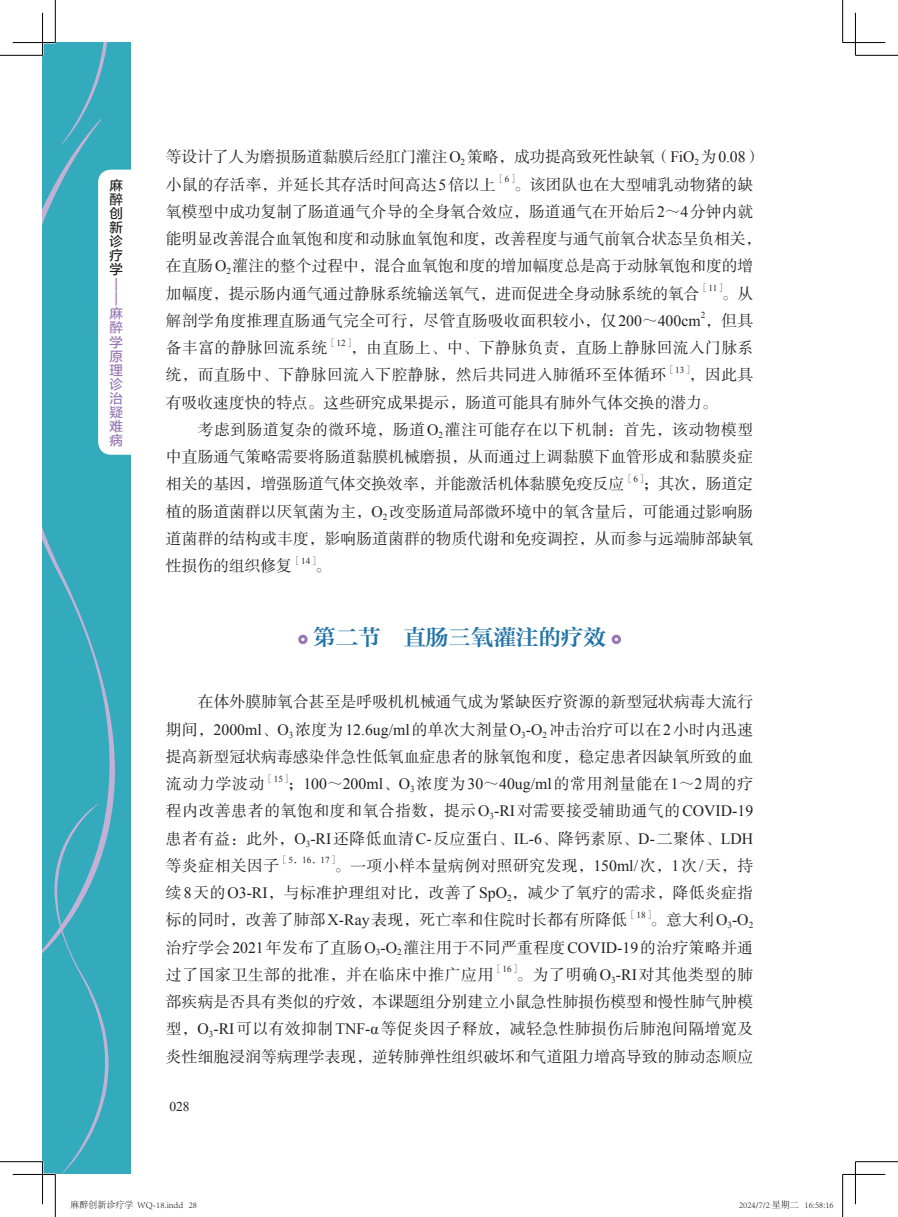
<style>
.page{position:relative;width:898px;height:1217px;background:#fff}
.page>*{position:absolute;margin:0;border:0;box-sizing:border-box;transform-origin:0 0}
.bt3{font:22.5px "FZZYSK1 GBK1 0";color:#2274a7}
.zw{font:15.75px/27.3px "FZSSK GBK1 0";letter-spacing:.005em;color:#231f20;text-align:justify}
.zw-2{font:15.75px/27.3px "FZSSK GBK1 0";letter-spacing:.025em;color:#231f20;text-align:right}
.t1{font:13.5px/14.1px "FZLTZHUNHJW GB1 0";color:#9676b4;text-align:justify}
.t2{font:13.5px/14.1px "FZLTZHUNHJW GB1 0";color:#231f20;text-align:justify}
.t3{font:13.5px "Times New Roman";color:#231f20}
.zw-3{font:9.15px "FZSSK GBK1 0";color:#231f20}
.zw-4{font:9.15px "Times New Roman";color:#231f20}
.t4{font:300 9px "Adobe Song Std";color:#000}
.s1{font-family:"Times New Roman"}
.s2{font-family:"Sim Sun"}
.s3{font-family:"FZSSK GBK1 0"}
</style>
<div class="page">
<div style="left:43px;top:43px;width:88px;height:1131px;background:#33abbc"></div>
<div style="left:115px;top:169px;width:16px;height:285px;background:#fff"></div>
<svg style="left:55px;top:966px;width:54px;height:208px"></svg>
<svg style="left:55px;top:43px;width:52px;height:76px"></svg>
<svg style="left:43px;top:119px;width:72px;height:847px"></svg>
<div style="left:298px;top:634px;width:9px;height:10px;border:3px solid #9676b4;border-radius:50%"></div>
<div style="left:611px;top:634px;width:9px;height:10px;border:3px solid #9676b4;border-radius:50%"></div>
<hr style="left:13px;top:41px;width:42px;height:3px;background:#fff">
<hr style="left:13px;top:1172px;width:42px;height:3px;background:#fff">
<hr style="left:41px;top:13px;width:3px;height:42px;background:#fff">
<hr style="left:41px;top:1161px;width:3px;height:42px;background:#fff">
<hr style="left:0;top:55px;width:43px;height:1px;background:#000">
<hr style="left:855px;top:55px;width:42px;height:1px;background:#000">
<hr style="left:0;top:1161px;width:43px;height:1px;background:#000">
<hr style="left:855px;top:1161px;width:42px;height:1px;background:#000">
<hr style="left:55px;top:0;width:1px;height:43px;background:#000">
<hr style="left:55px;top:1174px;width:1px;height:42px;background:#000">
<hr style="left:842px;top:0;width:1px;height:43px;background:#000">
<hr style="left:842px;top:1174px;width:1px;height:42px;background:#000">
<hr style="left:13px;top:42px;width:42px;height:1px;background:#000">
<hr style="left:842px;top:42px;width:42px;height:1px;background:#000">
<hr style="left:13px;top:1173px;width:42px;height:1px;background:#000">
<hr style="left:842px;top:1173px;width:42px;height:1px;background:#000">
<hr style="left:42px;top:13px;width:1px;height:42px;background:#000">
<hr style="left:42px;top:1161px;width:1px;height:42px;background:#000">
<hr style="left:854px;top:13px;width:1px;height:42px;background:#000">
<hr style="left:854px;top:1161px;width:1px;height:42px;background:#000">
<p class="t2" style="left:109px;top:178px;width:15px">麻醉创新诊疗学</p>
<p class="t1" style="left:123px;top:278px;width:29px;rotate:90deg">——</p>
<p class="t1" style="left:109px;top:307px;width:15px">麻醉学原理诊治疑难病</p>
<p class="zw" style="left:166px;top:144px;width:596px">等设计了人为磨损肠道黏膜后经肛门灌注<span class="s1">O</span><sub>2</sub> 策略，成功提高致死性缺氧（<span class="s1">FiO</span><sub>2</sub> 为<span class="s1">0.08</span>）小鼠的存活率，并延长其存活时间高达<span class="s1">5</span>倍以上</p>
<p class="zw-3" style="left:495px;top:174px;width:24px">［<span class="s1">6</span>］</p>
<p class="zw" style="left:166px;top:171px;width:596px;text-align:left;text-indent:348px">。该团队也在大型哺乳动物猪的缺氧模型中成功复制了肠道通气介导的全身氧合效应，肠道通气在开始后<span class="s1">2</span><span class="s2">～</span><span class="s1">4</span>分钟内就能明显改善混合血氧饱和度和动脉血氧饱和度，改善程度与通气前氧合状态呈负相关，在直肠<span class="s1">O</span><sub>2</sub> 灌注的整个过程中，混合血氧饱和度的增加幅度总是高于动脉氧饱和度的增加幅度，提示肠内通气通过静脉系统输送氧气，进而促进全身动脉系统的氧合</p>
<p class="zw-3" style="left:699px;top:283px;width:28px">［<span class="s1">11</span>］</p>
<p class="zw-2" style="left:166px;top:280px;width:588px">。从<br>解剖学角度推理直肠通气完全可行，尽管直肠吸收面积较小，仅<span class="s1">200</span><span class="s2">～</span><span class="s1">400cm</span> ，但具</p>
<p class="zw-4" style="left:700px;top:309px;width:6px">2</p>
<p class="zw-2" style="left:166px;top:335px;width:163px">备丰富的静脉回流系统</p>
<p class="zw-3" style="left:327px;top:337px;width:29px">［<span class="s1">12</span>］</p>
<p class="zw-2" style="left:166px;top:335px;width:588px;text-align:left;text-indent:184px">，由直肠上、中、下静脉负责，直肠上静脉回流入门脉系统，而直肠中、下静脉回流入下腔静脉，然后共同进入肺循环至体循环</p>
<p class="zw-3" style="left:665px;top:365px;width:29px">［<span class="s1">13</span>］</p>
<p class="zw" style="left:166px;top:362px;width:588px;text-indent:523px">，因此具有吸收速度快的特点。这些研究成果提示，肠道可能具有肺外气体交换的潜力。</p>
<p class="zw" style="left:166px;top:416px;width:588px;text-indent:32px">考虑到肠道复杂的微环境，肠道<span class="s1">O</span><sub>2</sub> 灌注可能存在以下机制：首先，该动物模型中直肠通气策略需要将肠道黏膜机械磨损，从而通过上调黏膜下血管形成和黏膜炎症相关的基因，增强肠道气体交换效率，并能激活机体黏膜免疫反应</p>
<p class="zw-3" style="left:624px;top:474px;width:24px">［<span class="s1">6</span>］</p>
<p class="zw" style="left:166px;top:471px;width:588px;text-indent:476px">；其次，肠道定植的肠道菌群以厌氧菌为主，<span class="s1">O</span><sub>2</sub> 改变肠道局部微环境中的氧含量后，可能通过影响肠道菌群的结构或丰度，影响肠道菌群的物质代谢和免疫调控，从而参与远端肺部缺氧性损伤的组织修复</p>
<p class="zw-3" style="left:292px;top:555px;width:29px">［<span class="s1">14</span>］</p>
<p class="zw" style="left:315px;top:553px;width:17px">。</p>
<p class="bt3" style="left:313px;top:625px;width:294px">第二节　直肠三氧灌注的疗效</p>
<p class="zw" style="left:166px;top:689px;width:588px;text-indent:32px">在体外膜肺氧合甚至是呼吸机机械通气成为紧缺医疗资源的新型冠状病毒大流行期间，<span class="s1">2000ml</span>、<span class="s1">O</span><sub>3</sub> 浓度为<span class="s1">12.6ug/ml</span>的单次大剂量<span class="s1">O</span><sub>3</sub><span class="s1">-O</span><sub>2</sub> 冲击治疗可以在<span class="s1">2</span>小时内迅速提高新型冠状病毒感染伴急性低氧血症患者的脉氧饱和度，稳定患者因缺氧所致的血流动力学波动</p>
<p class="zw-3" style="left:264px;top:773px;width:29px">［<span class="s1">15</span>］</p>
<p class="zw" style="left:166px;top:770px;width:588px;text-indent:121px">；<span class="s1">100</span><span class="s2">～</span><span class="s1">200ml</span>、<span class="s1">O</span><sub>3</sub> 浓度为<span class="s1">30</span><span class="s2">～</span><span class="s1">40ug/ml</span>的常用剂量能在<span class="s1">1</span><span class="s2">～</span><span class="s1">2</span>周的疗程内改善患者的氧饱和度和氧合指数，提示<span class="s1">O</span><sub>3</sub><span class="s1">-RI</span>对需要接受辅助通气的<span class="s1">COVID-19</span>患者有益：此外，<span class="s1">O</span><sub>3</sub><span class="s1">-RI</span>还降低血清<span class="s1">C-</span>反应蛋白、<span class="s1">IL-6</span>、降钙素原、<span class="s1">D-</span>二聚体、<span class="s1">LDH</span>等炎症相关因子</p>
<p class="zw-4" style="left:279px;top:853px;width:61px"><span class="s3">［</span>5<span class="s3">，</span>16<span class="s3">，</span>17<span class="s3">］</span></p>
<p class="zw" style="left:166px;top:852px;width:588px;text-indent:168px">。一项小样本量病例对照研究发现，<span class="s1">150ml/</span>次，<span class="s1">1</span>次<span class="s1">/</span>天，持续<span class="s1">8</span>天的<span class="s1">O3-RI</span>，与标准护理组对比，改善了<span class="s1">SpO</span><sub>2</sub>，减少了氧疗的需求，降低炎症指标的同时，改善了肺部<span class="s1">X-Ray</span>表现，死亡率和住院时长都有所降低</p>
<p class="zw-3" style="left:627px;top:909px;width:29px">［<span class="s1">18</span>］</p>
<p class="zw" style="left:166px;top:906px;width:588px;text-indent:484px">。意大利<span class="s1">O</span><sub>3</sub><span class="s1">-O</span><sub>2</sub>治疗学会<span class="s1">2021</span>年发布了直肠<span class="s1">O</span><sub>3</sub><span class="s1">-O</span><sub>2</sub> 灌注用于不同严重程度<span class="s1">COVID-19</span>的治疗策略并通过了国家卫生部的批准，并在临床中推广应用</p>
<p class="zw-3" style="left:493px;top:964px;width:29px">［<span class="s1">16</span>］</p>
<p class="zw" style="left:166px;top:961px;width:588px;text-indent:350px">。为了明确<span class="s1">O</span><sub>3</sub><span class="s1">-RI</span>对其他类型的肺部疾病是否具有类似的疗效，本课题组分别建立小鼠急性肺损伤模型和慢性肺气肿模型，<span class="s1">O</span><sub>3</sub><span class="s1">-RI</span>可以有效抑制<span class="s1">TNF-α</span>等促炎因子释放，减轻急性肺损伤后肺泡间隔增宽及炎性细胞浸润等病理学表现，逆转肺弹性组织破坏和气道阻力增高导致的肺动态顺应</p>
<p class="t3" style="left:169px;top:1097px;width:22px">028</p>
<p class="t4" style="left:70px;top:1199px;width:128px">麻醉创新诊疗学 WQ-18.indd 28</p>
<p class="t4" style="left:738px;top:1199px;width:96px">2024/7/2 星期二 16:58:16</p>
</div>
